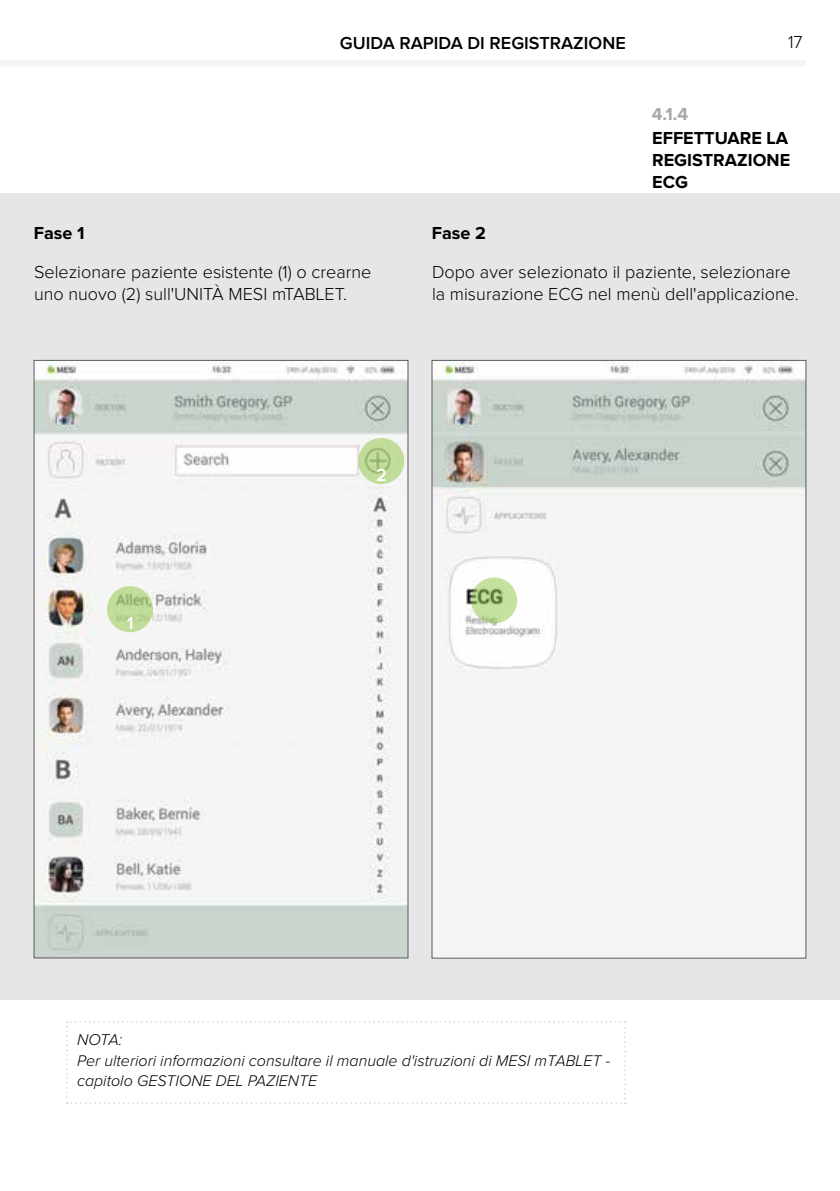
<style>
.page{position:relative;width:840px;height:1191px;background:#fff}
.page>*{position:absolute;margin:0;border:0;box-sizing:border-box;transform-origin:0 0}
.t1{font:300 18px/21.6px "Proxima Nova";color:#000}
.t2{font:700 18px/21.6px "Proxima Nova";color:#000;text-align:justify}
.t3{font:600 18px "Proxima Nova";color:#000}
.t4{font:700 18px "Proxima Nova";color:#a6a8ab}
.t5{font:600 18px "Proxima Nova";color:#fff}
.t6{font:italic 300 16.2px "Proxima Nova";color:#000}
.t7{font:italic 300 16px/20px "Proxima Nova";color:#000}
</style>
<div class="page">
<hr style="left:0;top:60px;width:805px;height:4px;background:#f2f6f4">
<hr style="left:0;top:62px;width:805px;height:4px;background:#f2f6f4">
<div style="left:0;top:194px;width:839px;height:806px;background:#e6e6e8"></div>
<img style="left:36px;top:362px;width:370px;height:594px">
<img style="left:433px;top:362px;width:370px;height:594px">
<svg style="left:107px;top:586px;width:46px;height:46px;background:#bad693"></svg>
<svg style="left:471px;top:577px;width:46px;height:46px;background:#b4d08e"></svg>
<svg style="left:66px;top:1021px;width:559px;height:83px"></svg>
<svg style="left:358px;top:438px;width:46px;height:46px;background:#bbd794"></svg>
<p class="t2" style="left:34px;top:222px;width:52px">Fase 1</p>
<p class="t3" style="left:340px;top:35px;width:287px">GUIDA RAPIDA DI REGISTRAZIONE</p>
<p class="t2" style="left:431px;top:222px;width:56px">Fase 2</p>
<p class="t4" style="left:651px;top:106px;width:38px">4.1.4</p>
<p class="t1" style="left:787px;top:32px;width:16px">17</p>
<p class="t2" style="left:651px;top:128px;width:139px">EFFETTUARE LA REGISTRAZIONE ECG</p>
<p class="t1" style="left:34px;top:262px;width:338px">Selezionare paziente esistente (1) o crearne uno nuovo (2) sull'UNITÀ MESI mTABLET.</p>
<p class="t1" style="left:432px;top:262px;width:368px">Dopo aver selezionato il paziente, selezionare la misurazione ECG nel menù dell'applicazione.</p>
<p class="t5" style="left:127px;top:615px;width:8px">1</p>
<p class="t5" style="left:376px;top:467px;width:12px">2</p>
<p class="t6" style="left:77px;top:1032px;width:47px">NOTA:</p>
<p class="t7" style="left:77px;top:1051px;width:534px">Per ulteriori informazioni consultare il manuale d'istruzioni di MESI mTABLET - capitolo GESTIONE DEL PAZIENTE</p>
</div>
